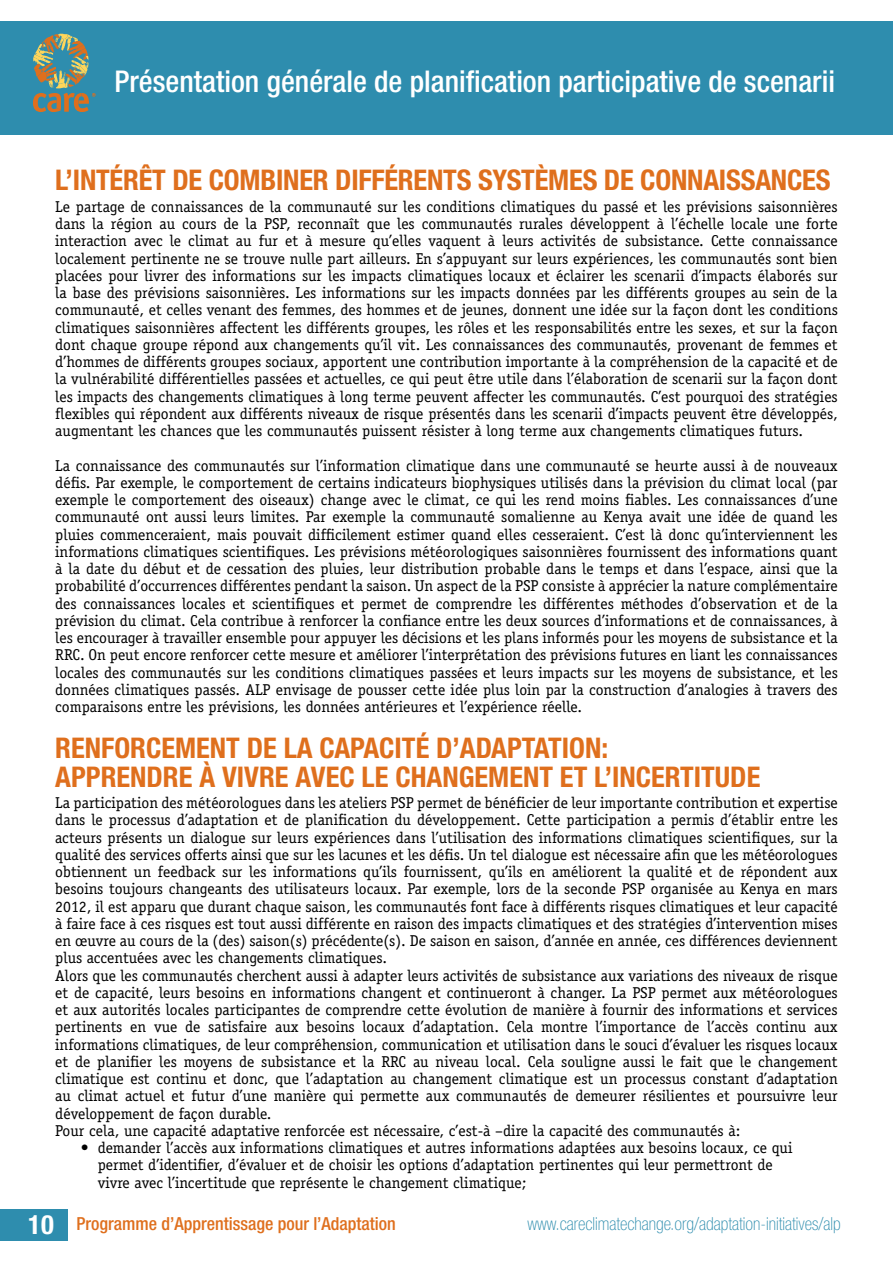
<style>
.page{position:relative;width:893px;height:1263px;background:#fff}
.page>*{position:absolute;margin:0;border:0;box-sizing:border-box;transform-origin:0 0}
.t1{font:500 condensed 30px "Helvetica Neue LT Std";color:#fff}
.t2{font:700 condensed 28.5px/28.5px "Helvetica Neue LT Std";color:#df6f1d}
.t3{font:700 condensed 26.55px "Helvetica Neue LT Std";color:#fff}
.t4{font:100 condensed 18px "Helvetica Neue LT Std";color:#2e8dae}
.t5{font:500 condensed 18px "Helvetica Neue LT Std";color:#df6f1d}
.t6{font:15.75px/17.2px "Officina Serif";color:#000;text-align:justify}
</style>
<div class="page">
<div style="left:0;top:1209px;width:68px;height:32px;background:#2e8dae"></div>
<div style="left:0;top:21px;width:893px;height:114px;background:#2e8dae"></div>
<svg style="left:33px;top:34px;width:63px;height:78px"></svg>
<h1 class="t1" style="left:115px;top:64px;width:722px">Présentation générale de planification participative de scenarii</h1>
<h2 class="t2" style="left:55px;top:166px;width:775px">L’INTÉRÊT DE COMBINER DIFFÉRENTS SYSTÈMES DE CONNAISSANCES</h2>
<p class="t6" style="left:55px;top:198px;width:784px">Le partage de connaissances de la communauté sur les conditions climatiques du passé et les prévisions saisonnières dans la région au cours de la PSP, reconnaît que les communautés rurales développent à l’échelle locale une forte interaction avec le climat au fur et à mesure qu’elles vaquent à leurs activités de subsistance. Cette connaissance localement pertinente ne se trouve nulle part ailleurs. En s’appuyant sur leurs expériences, les communautés sont bien placées pour livrer des informations sur les impacts climatiques locaux et éclairer les scenarii d’impacts élaborés sur la base des prévisions saisonnières. Les informations sur les impacts données par les différents groupes au sein de la communauté, et celles venant des femmes, des hommes et de jeunes, donnent une idée sur la façon dont les conditions climatiques saisonnières affectent les différents groupes, les rôles et les responsabilités entre les sexes, et sur la façon dont chaque groupe répond aux changements qu’il vit. Les connaissances des communautés, provenant de femmes et d’hommes de différents groupes sociaux, apportent une contribution importante à la compréhension de la capacité et de la vulnérabilité différentielles passées et actuelles, ce qui peut être utile dans l’élaboration de scenarii sur la façon dont les impacts des changements climatiques à long terme peuvent affecter les communautés. C’est pourquoi des stratégies flexibles qui répondent aux différents niveaux de risque présentés dans les scenarii d’impacts peuvent être développés, augmentant les chances que les communautés puissent résister à long terme aux changements climatiques futurs.</p>
<p class="t6" style="left:55px;top:457px;width:784px">La connaissance des communautés sur l’information climatique dans une communauté se heurte aussi à de nouveaux défis. Par exemple, le comportement de certains indicateurs biophysiques utilisés dans la prévision du climat local (par exemple le comportement des oiseaux) change avec le climat, ce qui les rend moins fiables. Les connaissances d’une communauté ont aussi leurs limites. Par exemple la communauté somalienne au Kenya avait une idée de quand les pluies commenceraient, mais pouvait difficilement estimer quand elles cesseraient. C’est là donc qu’interviennent les informations climatiques scientifiques. Les prévisions météorologiques saisonnières fournissent des informations quant à la date du début et de cessation des pluies, leur distribution probable dans le temps et dans l’espace, ainsi que la probabilité d’occurrences différentes pendant la saison. Un aspect de la PSP consiste à apprécier la nature complémentaire des connaissances locales et scientifiques et permet de comprendre les différentes méthodes d’observation et de la prévision du climat. Cela contribue à renforcer la confiance entre les deux sources d’informations et de connaissances, à les encourager à travailler ensemble pour appuyer les décisions et les plans informés pour les moyens de subsistance et la RRC. On peut encore renforcer cette mesure et améliorer l’interprétation des prévisions futures en liant les connaissances locales des communautés sur les conditions climatiques passées et leurs impacts sur les moyens de subsistance, et les données climatiques passés. ALP envisage de pousser cette idée plus loin par la construction d’analogies à travers des comparaisons entre les prévisions, les données antérieures et l’expérience réelle.</p>
<h2 class="t2" style="left:55px;top:733px;width:707px">RENFORCEMENT DE LA CAPACITÉ D’ADAPTATION:<br>APPRENDRE À VIVRE AVEC LE CHANGEMENT ET L’INCERTITUDE</h2>
<p class="t6" style="left:55px;top:794px;width:784px;text-align:left">La participation des météorologues dans les ateliers PSP permet de bénéficier de leur importante contribution et expertise dans le processus d’adaptation et de planification du développement. Cette participation a permis d’établir entre les acteurs présents un dialogue sur leurs expériences dans l’utilisation des informations climatiques scientifiques, sur la qualité des services offerts ainsi que sur les lacunes et les défis. Un tel dialogue est nécessaire afin que les météorologues obtiennent un feedback sur les informations qu’ils fournissent, qu’ils en améliorent la qualité et de répondent aux besoins toujours changeants des utilisateurs locaux. Par exemple, lors de la seconde PSP organisée au Kenya en mars 2012, il est apparu que durant chaque saison, les communautés font face à différents risques climatiques et leur capacité à faire face à ces risques est tout aussi différente en raison des impacts climatiques et des stratégies d’intervention mises en œuvre au cours de la (des) saison(s) précédente(s). De saison en saison, d’année en année, ces différences deviennent plus accentuées avec les changements climatiques.<br>Alors que les communautés cherchent aussi à adapter leurs activités de subsistance aux variations des niveaux de risque et de capacité, leurs besoins en informations changent et continueront à changer. La PSP permet aux météorologues et aux autorités locales participantes de comprendre cette évolution de manière à fournir des informations et services pertinents en vue de satisfaire aux besoins locaux d’adaptation. Cela montre l’importance de l’accès continu aux informations climatiques, de leur compréhension, communication et utilisation dans le souci d’évaluer les risques locaux et de planifier les moyens de subsistance et la RRC au niveau local. Cela souligne aussi le fait que le changement climatique est continu et donc, que l’adaptation au changement climatique est un processus constant d’adaptation au climat actuel et futur d’une manière qui permette aux communautés de demeurer résilientes et poursuivre leur développement de façon durable.<br>Pour cela, une capacité adaptative renforcée est nécessaire, c’est-à –dire la capacité des communautés à:</p>
<p class="t6" style="left:98px;top:1139px;width:696px;text-align:left;text-indent:-17px">• demander l’accès aux informations climatiques et autres informations adaptées aux besoins locaux, ce qui permet d’identifier, d’évaluer et de choisir les options d’adaptation pertinentes qui leur permettront de vivre avec l’incertitude que représente le changement climatique;</p>
<h3 class="t3" style="left:28px;top:1209px;width:27px">10</h3>
<p class="t5" style="left:77px;top:1213px;width:321px">Programme d’Apprentissage pour l’Adaptation</p>
<p class="t4" style="left:528px;top:1214px;width:315px">www.careclimatechange.org/adaptation-initiatives/alp</p>
</div>
